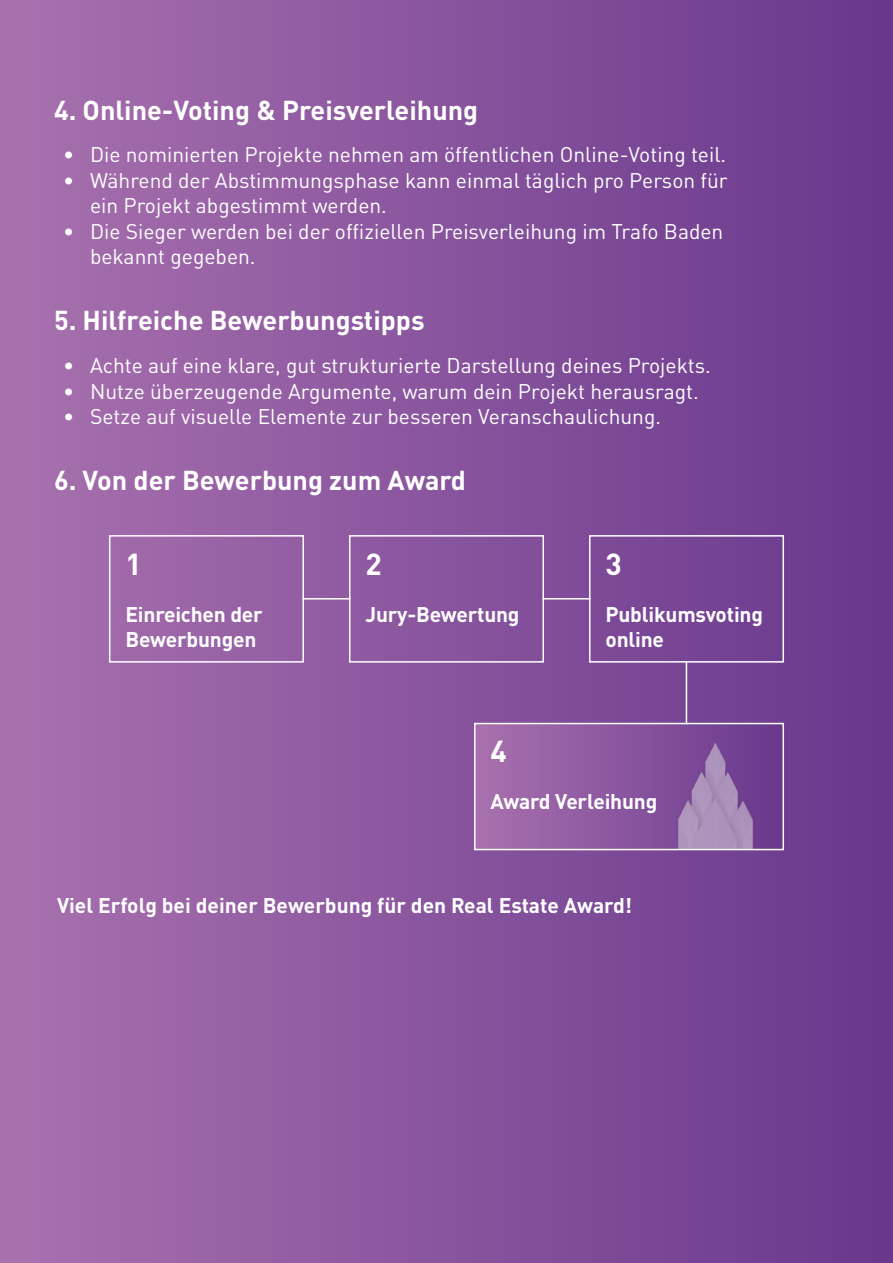
<style>
.page{position:relative;width:893px;height:1263px;background:#fff}
.page>*{position:absolute;margin:0;border:0;box-sizing:border-box;transform-origin:0 0}
.t1{font:700 30px "DINOT";color:#fff}
.t2{font:700 27px "DINOT";color:#fff}
.t3{font:21px/25.5px "DINOT";color:#fff}
.t4{font:700 21px/25.2px "DINOT";letter-spacing:-.01em;color:#fff}
</style>
<div class="page">
<div style="left:0;top:0;width:893px;height:1263px;background:linear-gradient(to right,#a871ae,#68388d)"></div>
<div style="left:475px;top:723px;width:308px;height:126px;background:linear-gradient(to right,#a871ae,#69388e)"></div>
<img style="left:673px;top:742px;width:84px;height:105px">
<div style="left:474px;top:723px;width:310px;height:127px;border:2px solid #fff"></div>
<div style="left:109px;top:535px;width:195px;height:128px;border:2px solid #fff"></div>
<div style="left:589px;top:535px;width:195px;height:128px;border:2px solid #fff"></div>
<div style="left:349px;top:535px;width:195px;height:128px;border:2px solid #fff"></div>
<hr style="left:302px;top:598px;width:48px;height:1px;background:#fff">
<hr style="left:542px;top:598px;width:48px;height:1px;background:#fff">
<hr style="left:686px;top:661px;width:1px;height:63px;background:#fff">
<p class="t2" style="left:54px;top:92px;width:426px">4. Online-Voting &amp; Preisverleihung</p>
<p class="t3" style="left:63px;top:142px;width:665px">• Die nominierten Projekte nehmen am öffentlichen Online-Voting teil.</p>
<p class="t3" style="left:90px;top:167px;width:639px;text-indent:-27px">• Während der Abstimmungsphase kann einmal täglich pro Person für ein Projekt abgestimmt werden.</p>
<p class="t3" style="left:90px;top:218px;width:635px;text-indent:-27px">• Die Sieger werden bei der offiziellen Preisverleihung im Trafo Baden bekannt gegeben.</p>
<p class="t2" style="left:54px;top:303px;width:372px">5. Hilfreiche Bewerbungstipps</p>
<p class="t3" style="left:63px;top:352px;width:649px">• Achte auf eine klare, gut strukturierte Darstellung deines Projekts.</p>
<p class="t3" style="left:63px;top:378px;width:637px">• Nutze überzeugende Argumente, warum dein Projekt herausragt.</p>
<p class="t3" style="left:63px;top:403px;width:600px">• Setze auf visuelle Elemente zur besseren Veranschaulichung.</p>
<p class="t2" style="left:54px;top:463px;width:414px">6. Von der Bewerbung zum Award</p>
<h1 class="t1" style="left:125px;top:544px;width:18px">1</h1>
<p class="t4" style="left:125px;top:601px;width:139px">Einreichen der<br>Bewerbungen</p>
<h1 class="t1" style="left:365px;top:544px;width:18px">2</h1>
<h1 class="t1" style="left:605px;top:544px;width:18px">3</h1>
<p class="t4" style="left:365px;top:601px;width:156px">Jury-Bewertung</p>
<p class="t4" style="left:605px;top:601px;width:159px">Publikumsvoting online</p>
<h1 class="t1" style="left:491px;top:732px;width:18px">4</h1>
<p class="t4" style="left:490px;top:788px;width:168px">Award Verleihung</p>
<p class="t4" style="left:57px;top:892px;width:577px">Viel Erfolg bei deiner Bewerbung für den Real Estate Award!</p>
</div>
